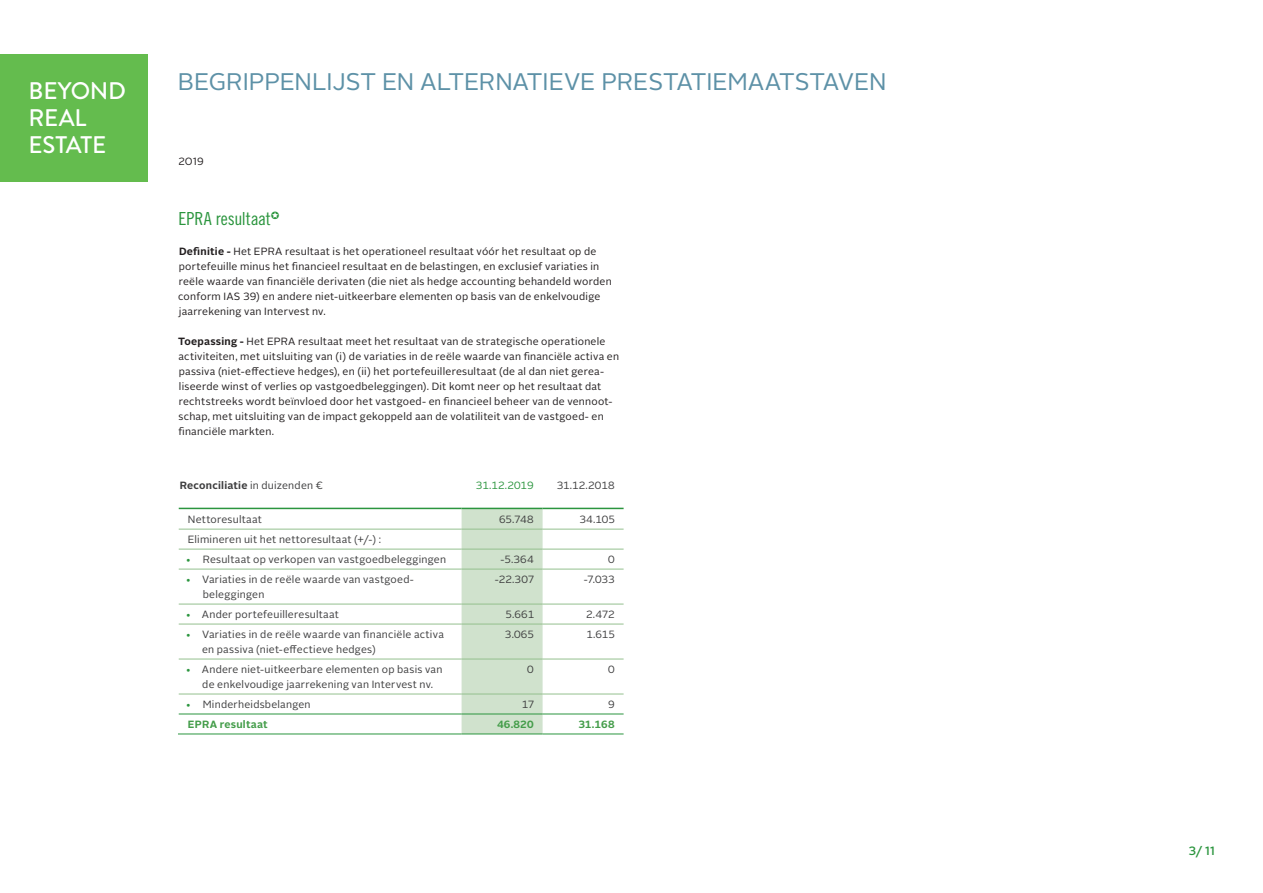
<style>
.page{position:relative;width:1263px;height:893px;background:#fff}
.page>*{position:absolute;margin:0;border:0;box-sizing:border-box;transform-origin:0 0}
.t1{font:24px "Alright Sans";letter-spacing:-.005em;color:#5d91a7}
.t2{font:500 24px/27px "Brandon Grotesque";letter-spacing:-.005em;color:#fff}
.t3{font:18px "Trade Gothic LT Std Cn 18";letter-spacing:-.005em;color:#2b953e}
.t4{font:500 12px "Alright Sans";color:#2b953e}
.t5{font:10.5px/15px "Alright Sans";letter-spacing:.02em;color:#231f20}
.t6{font:10.5px/15px "Alright Sans";letter-spacing:.02em;color:#3e3e3f}
.t7{font:700 10.5px "Alright Sans";letter-spacing:.02em;color:#3e3e3f}
.t8{font:700 10.5px "Alright Sans";letter-spacing:.02em;color:#449d4a}
.t9{font:10.5px "Alright Sans";letter-spacing:.015em;color:#2b953e}
.s1{font-weight:700}
.s2{font-weight:400}
.s3{color:#2b953e}
</style>
<div class="page">
<div style="left:0;top:54px;width:148px;height:128px;background:#64bc4e"></div>
<div style="left:462px;top:509px;width:81px;height:225px;background:#d0e2cd"></div>
<hr style="left:179px;top:549px;width:283px;height:1px;background:#94c08e">
<hr style="left:179px;top:569px;width:283px;height:1px;background:#94c08e">
<hr style="left:179px;top:604px;width:283px;height:1px;background:#94c08e">
<hr style="left:179px;top:624px;width:283px;height:1px;background:#94c08e">
<hr style="left:179px;top:659px;width:283px;height:1px;background:#94c08e">
<hr style="left:179px;top:508px;width:283px;height:1px;background:#2b953e">
<hr style="left:462px;top:508px;width:81px;height:1px;background:#2b953e">
<hr style="left:462px;top:549px;width:81px;height:1px;background:#94c08e">
<hr style="left:462px;top:569px;width:81px;height:1px;background:#94c08e">
<hr style="left:462px;top:604px;width:81px;height:1px;background:#94c08e">
<hr style="left:462px;top:624px;width:81px;height:1px;background:#94c08e">
<hr style="left:462px;top:659px;width:81px;height:1px;background:#94c08e">
<hr style="left:179px;top:714px;width:283px;height:1px;background:#2b953e">
<hr style="left:178px;top:734px;width:284px;height:1px;background:#2b953e">
<hr style="left:462px;top:714px;width:81px;height:1px;background:#2b953e">
<hr style="left:462px;top:734px;width:81px;height:1px;background:#2b953e">
<hr style="left:179px;top:529px;width:283px;height:1px;background:#94c08e">
<hr style="left:462px;top:529px;width:81px;height:1px;background:#94c08e">
<hr style="left:179px;top:694px;width:283px;height:1px;background:#94c08e">
<hr style="left:462px;top:694px;width:81px;height:1px;background:#94c08e">
<hr style="left:543px;top:508px;width:81px;height:1px;background:#2b953e">
<hr style="left:543px;top:529px;width:81px;height:1px;background:#94c08e">
<hr style="left:543px;top:549px;width:81px;height:1px;background:#94c08e">
<hr style="left:543px;top:569px;width:81px;height:1px;background:#94c08e">
<hr style="left:543px;top:604px;width:81px;height:1px;background:#94c08e">
<hr style="left:543px;top:624px;width:81px;height:1px;background:#94c08e">
<hr style="left:543px;top:659px;width:81px;height:1px;background:#94c08e">
<hr style="left:543px;top:694px;width:81px;height:1px;background:#94c08e">
<hr style="left:543px;top:714px;width:81px;height:1px;background:#2b953e">
<hr style="left:543px;top:734px;width:81px;height:1px;background:#2b953e">
<h1 class="t2" style="left:29px;top:78px;width:99px">BEYOND<br>REAL<br>ESTATE</h1>
<h1 class="t1" style="left:178px;top:65px;width:710px">BEGRIPPENLIJST EN ALTERNATIEVE PRESTATIEMAATSTAVEN</h1>
<p class="t5" style="left:178px;top:154px;width:27px">2019</p>
<h2 class="t3" style="left:179px;top:208px;width:103px">EPRA resultaat<sup>★</sup></h2>
<p class="t5" style="left:178px;top:244px;width:435px"><span class="s1">Definitie -</span> Het EPRA resultaat is het operationeel resultaat vóór het resultaat op de portefeuille minus het financieel resultaat en de belastingen, en exclusief variaties in reële waarde van financiële derivaten (die niet als hedge accounting behandeld worden conform IAS 39) en andere niet-uitkeerbare elementen op basis van de enkelvoudige jaarrekening van Intervest nv.</p>
<p class="t5" style="left:178px;top:334px;width:442px"><span class="s1">Toepassing -</span> Het EPRA resultaat meet het resultaat van de strategische operationele activiteiten, met uitsluiting van (i) de variaties in de reële waarde van financiële activa en passiva (niet-effectieve hedges), en (ii) het portefeuilleresultaat (de al dan niet gerea&shy;liseerde winst of verlies op vastgoedbeleggingen). Dit komt neer op het resultaat dat rechtstreeks wordt beïnvloed door het vastgoed- en financieel beheer van de vennoot&shy;schap, met uitsluiting van de impact gekoppeld aan de volatiliteit van de vastgoed- en financiële markten.</p>
<p class="t7" style="left:180px;top:478px;width:145px">Reconciliatie <span class="s2">in duizenden €</span></p>
<p class="t9" style="left:476px;top:479px;width:59px">31.12.2019</p>
<p class="t6" style="left:557px;top:478px;width:59px">31.12.2018</p>
<p class="t6" style="left:188px;top:512px;width:76px">Nettoresultaat</p>
<p class="t6" style="left:499px;top:512px;width:36px">65.748</p>
<p class="t6" style="left:579px;top:512px;width:37px">34.105</p>
<p class="t6" style="left:188px;top:532px;width:195px">Elimineren uit het nettoresultaat (+/-) :</p>
<p class="t6" style="left:185px;top:552px;width:262px"><span class="s3">•</span> Resultaat op verkopen van vastgoedbeleggingen</p>
<p class="t6" style="left:500px;top:552px;width:35px">-5.364</p>
<p class="t6" style="left:608px;top:552px;width:8px">0</p>
<p class="t6" style="left:203px;top:572px;width:212px;text-indent:-17px"><span class="s3">•</span> Variaties in de reële waarde van vastgoed&shy;beleggingen</p>
<p class="t6" style="left:495px;top:572px;width:41px">-22.307</p>
<p class="t6" style="left:584px;top:572px;width:32px">-7.033</p>
<p class="t6" style="left:185px;top:607px;width:155px"><span class="s3">•</span> Ander portefeuilleresultaat</p>
<p class="t6" style="left:506px;top:607px;width:30px">5.661</p>
<p class="t6" style="left:586px;top:607px;width:30px">2.472</p>
<p class="t6" style="left:202px;top:627px;width:243px;text-indent:-17px"><span class="s3">•</span> Variaties in de reële waarde van financiële activa en passiva (niet-effectieve hedges)</p>
<p class="t6" style="left:505px;top:627px;width:31px">3.065</p>
<p class="t6" style="left:586px;top:627px;width:30px">1.615</p>
<p class="t6" style="left:202px;top:662px;width:242px;text-indent:-17px"><span class="s3">•</span> Andere niet-uitkeerbare elementen op basis van de enkelvoudige jaarrekening van Intervest nv.</p>
<p class="t6" style="left:527px;top:662px;width:8px">0</p>
<p class="t6" style="left:608px;top:662px;width:8px">0</p>
<p class="t6" style="left:185px;top:697px;width:127px"><span class="s3">•</span> Minderheidsbelangen</p>
<p class="t6" style="left:522px;top:697px;width:14px">17</p>
<p class="t6" style="left:608px;top:697px;width:8px">9</p>
<p class="t8" style="left:188px;top:717px;width:81px">EPRA resultaat</p>
<p class="t8" style="left:497px;top:717px;width:38px">46.820</p>
<p class="t8" style="left:578px;top:717px;width:38px">31.168</p>
<p class="t4" style="left:1188px;top:843px;width:28px">3/ 11</p>
</div>
